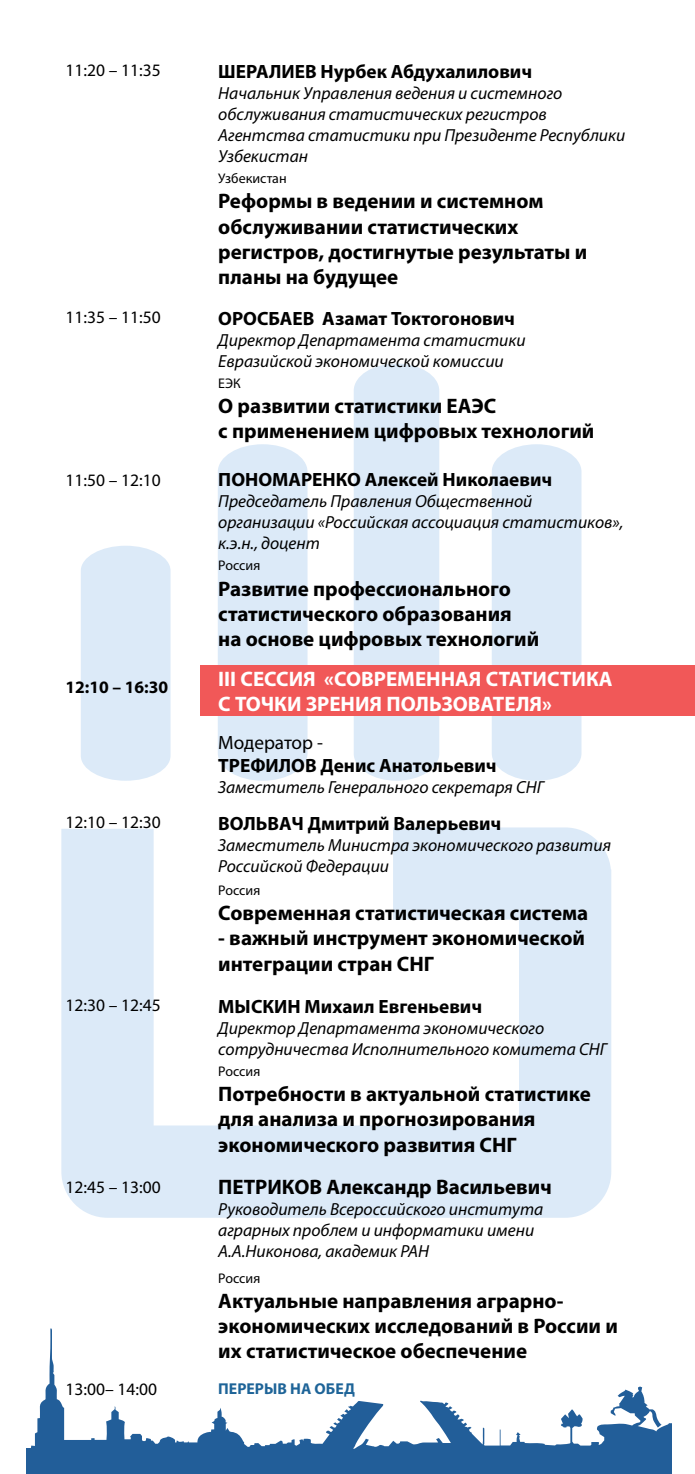
<style>
.page{position:relative;width:695px;height:1474px;background:#fff}
.page>*{position:absolute;margin:0;border:0;box-sizing:border-box;transform-origin:0 0}
.t1{font:700 21px/25.2px "Myriad Pro";color:#000}
.t2{font:700 21px/25.2px "Myriad Pro";color:#fff}
.t3{font:700 19.25px "Myriad Pro";color:#000}
.t4{font:19.25px "Myriad Pro";color:#000}
.t5{font:italic 17.5px/21px "Myriad Pro";color:#000}
.t6{font:17.5px "Myriad Pro";color:#000}
.t7{font:700 17.5px "Myriad Pro";color:#000}
.t8{font:700 15.75px "Myriad Pro";color:#1e6498}
.t9{font:14px "Myriad Pro";color:#000}
</style>
<div class="page">
<svg style="left:61px;top:827px;width:550px;height:390px;fill:#dceaf8"></svg>
<svg style="left:491px;top:444px;width:90px;height:336px;background:#deebf8"></svg>
<div style="left:353px;top:363px;width:86px;height:417px;background:#dceaf8"></div>
<div style="left:218px;top:444px;width:89px;height:336px;background:#dceaf8"></div>
<div style="left:81px;top:546px;width:89px;height:234px;background:#dceaf8"></div>
<div style="left:26px;top:1456px;width:645px;height:17px;background:#225e99"></div>
<svg style="left:26px;top:1328px;width:645px;height:128px"></svg>
<div style="left:201px;top:665px;width:493px;height:50px;background:#f15858"></div>
<p class="t6" style="left:65px;top:60px;width:97px">11:20 – 11:35</p>
<p class="t6" style="left:65px;top:306px;width:97px">11:35 – 11:50</p>
<p class="t6" style="left:65px;top:469px;width:97px">11:50 – 12:10</p>
<p class="t7" style="left:65px;top:676px;width:104px">12:10 – 16:30</p>
<p class="t6" style="left:65px;top:811px;width:97px">12:10 – 12:30</p>
<p class="t6" style="left:65px;top:994px;width:97px">12:30 – 12:45</p>
<p class="t6" style="left:65px;top:1175px;width:97px">12:45 – 13:00</p>
<p class="t3" style="left:218px;top:59px;width:315px">ШЕРАЛИЕВ Нурбек Абдухалилович</p>
<p class="t5" style="left:218px;top:82px;width:408px">Начальник Управления ведения и системного обслуживания статистических регистров Агентства статистики при Президенте Республики Узбекистан</p>
<p class="t9" style="left:218px;top:170px;width:70px">Узбекистан</p>
<p class="t1" style="left:218px;top:188px;width:370px">Реформы в ведении и системном обслуживании статистических регистров, достигнутые результаты и планы на будущее</p>
<p class="t3" style="left:218px;top:305px;width:298px">ОРОСБАЕВ Азамат Токтогонович</p>
<p class="t5" style="left:218px;top:329px;width:309px">Директор Департамента статистики<br>Евразийской экономической комиссии</p>
<p class="t9" style="left:218px;top:374px;width:24px">ЕЭК</p>
<p class="t1" style="left:218px;top:392px;width:377px">О развитии статистики ЕАЭС<br>с применением цифровых технологий</p>
<p class="t3" style="left:218px;top:467px;width:335px">ПОНОМАРЕНКО Алексей Николаевич</p>
<p class="t5" style="left:218px;top:491px;width:406px">Председатель Правления Общественной организации «Российская ассоциация статистиков», к.э.н., доцент</p>
<p class="t9" style="left:218px;top:557px;width:43px">Россия</p>
<p class="t1" style="left:218px;top:575px;width:322px">Развитие профессионального статистического образования на основе цифровых технологий</p>
<p class="t2" style="left:218px;top:665px;width:396px">III СЕССИЯ «СОВРЕМЕННАЯ СТАТИСТИКА<br>С ТОЧКИ ЗРЕНИЯ ПОЛЬЗОВАТЕЛЯ»</p>
<p class="t4" style="left:218px;top:730px;width:106px">Модератор -</p>
<p class="t3" style="left:218px;top:753px;width:280px">ТРЕФИЛОВ Денис Анатольевич</p>
<p class="t5" style="left:218px;top:776px;width:327px">Заместитель Генерального секретаря СНГ</p>
<p class="t3" style="left:218px;top:810px;width:284px">ВОЛЬВАЧ Дмитрий Валерьевич</p>
<p class="t5" style="left:218px;top:834px;width:394px">Заместитель Министра экономического развития<br>Российской Федерации</p>
<p class="t9" style="left:218px;top:881px;width:43px">Россия</p>
<p class="t1" style="left:218px;top:899px;width:371px">Современная статистическая система</p>
<p class="t1" style="left:218px;top:925px;width:368px">- важный инструмент экономической интеграции стран СНГ</p>
<p class="t3" style="left:218px;top:993px;width:265px">МЫСКИН Михаил Евгеньевич</p>
<p class="t5" style="left:218px;top:1017px;width:389px">Директор Департамента экономического сотрудничества Исполнительного комитета СНГ</p>
<p class="t9" style="left:218px;top:1062px;width:43px">Россия</p>
<p class="t1" style="left:218px;top:1080px;width:374px">Потребности в актуальной статистике для анализа и прогнозирования экономического развития СНГ</p>
<p class="t1" style="left:218px;top:1173px;width:335px">ПЕТРИКОВ Александр Васильевич</p>
<p class="t5" style="left:218px;top:1198px;width:326px">Руководитель Всероссийского института аграрных проблем и информатики имени<br>А.А.Никонова, академик РАН</p>
<p class="t9" style="left:218px;top:1269px;width:43px">Россия</p>
<p class="t1" style="left:218px;top:1287px;width:401px">Актуальные направления аграрно&shy;экономических исследований в России и их статистическое обеспечение</p>
<p class="t6" style="left:65px;top:1378px;width:93px">13:00– 14:00</p>
<p class="t8" style="left:218px;top:1378px;width:138px">ПЕРЕРЫВ НА ОБЕД</p>
</div>
